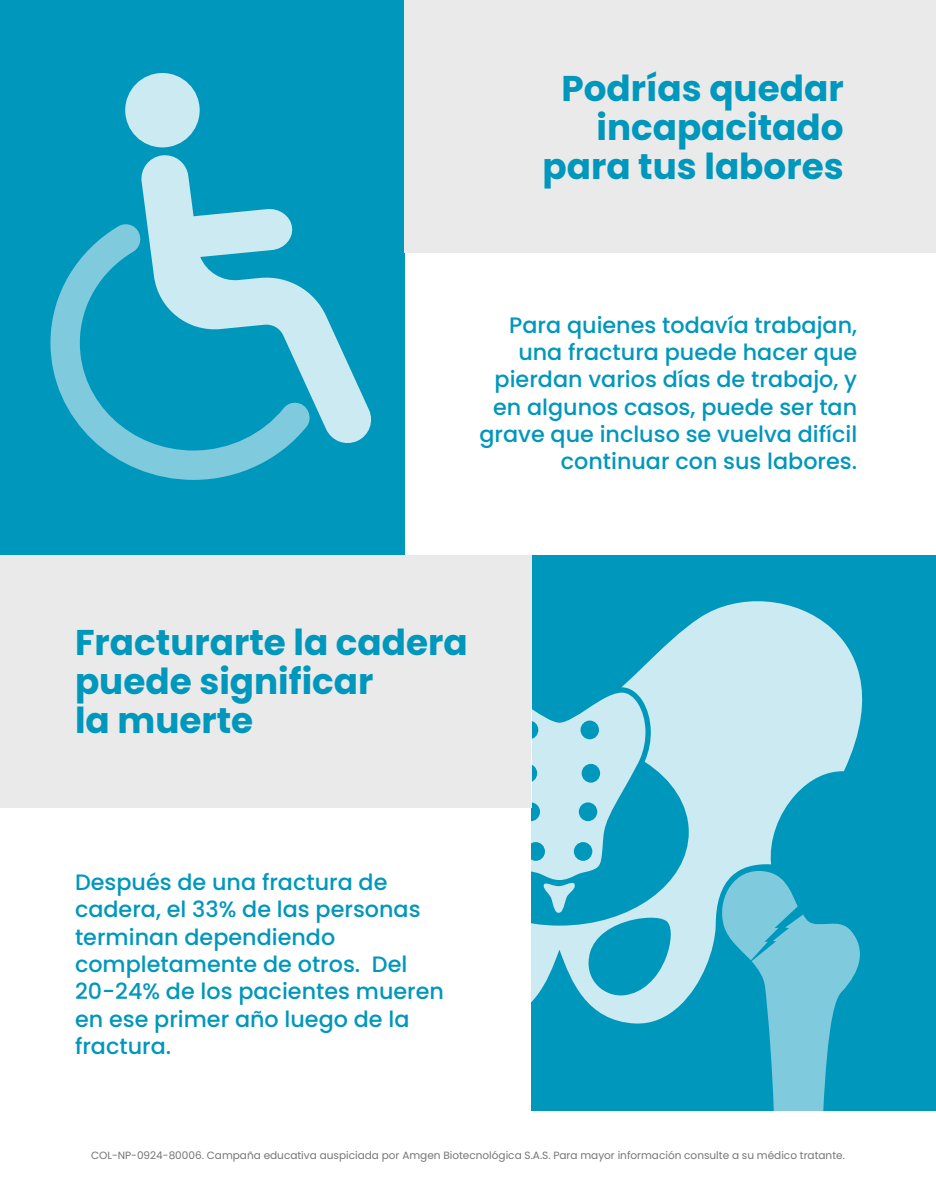
<style>
.page{position:relative;width:936px;height:1191px;background:#fff}
.page>*{position:absolute;margin:0;border:0;box-sizing:border-box;transform-origin:0 0}
.t1{font:700 35.7px/39.2px "Poppins";color:#0097bc;text-align:right}
.t2{font:500 22.2px/27.3px "Poppins";color:#0097bc;text-align:right}
.t3{font:10.5px "Poppins";color:#757575}
</style>
<div class="page">
<div style="left:0;top:0;width:404px;height:555px;background:#0097bc"></div>
<div style="left:404px;top:0;width:531px;height:253px;background:#eaeaea"></div>
<div style="left:531px;top:555px;width:404px;height:555px;background:#0097bc"></div>
<div style="left:0;top:555px;width:531px;height:253px;background:#eaeaea"></div>
<svg style="left:141px;top:155px;width:230px;height:288px"></svg>
<svg style="left:50px;top:224px;width:259px;height:256px"></svg>
<div style="left:125px;top:73px;width:75px;height:74px;background:#cceaf1;border-radius:50%"></div>
<svg style="left:531px;top:601px;width:331px;height:422px;fill:#cceaf1"></svg>
<svg style="left:531px;top:692px;width:114px;height:220px"></svg>
<svg style="left:722px;top:871px;width:137px;height:239px"></svg>
<h1 class="t1" style="left:542px;top:69px;width:302px">Podrías quedar incapacitado para tus labores</h1>
<p class="t2" style="left:479px;top:311px;width:379px">Para quienes todavía trabajan, una fractura puede hacer que pierdan varios días de trabajo, y en algunos casos, puede ser tan grave que incluso se vuelva difícil continuar con sus labores.</p>
<h1 class="t1" style="left:75px;top:622px;width:394px;text-align:left">Fracturarte la cadera puede significar<br>la muerte</h1>
<p class="t2" style="left:75px;top:868px;width:370px;text-align:left">Después de una fractura de cadera, el 33% de las personas terminan dependiendo completamente de otros. Del<br>20-24% de los pacientes mueren en ese primer año luego de la fractura.</p>
<p class="t3" style="left:91px;top:1149px;width:755px">COL-NP-0924-80006. Campaña educativa auspiciada por Amgen Biotecnológica S.A.S. Para mayor información consulte a su médico tratante.</p>
</div>
